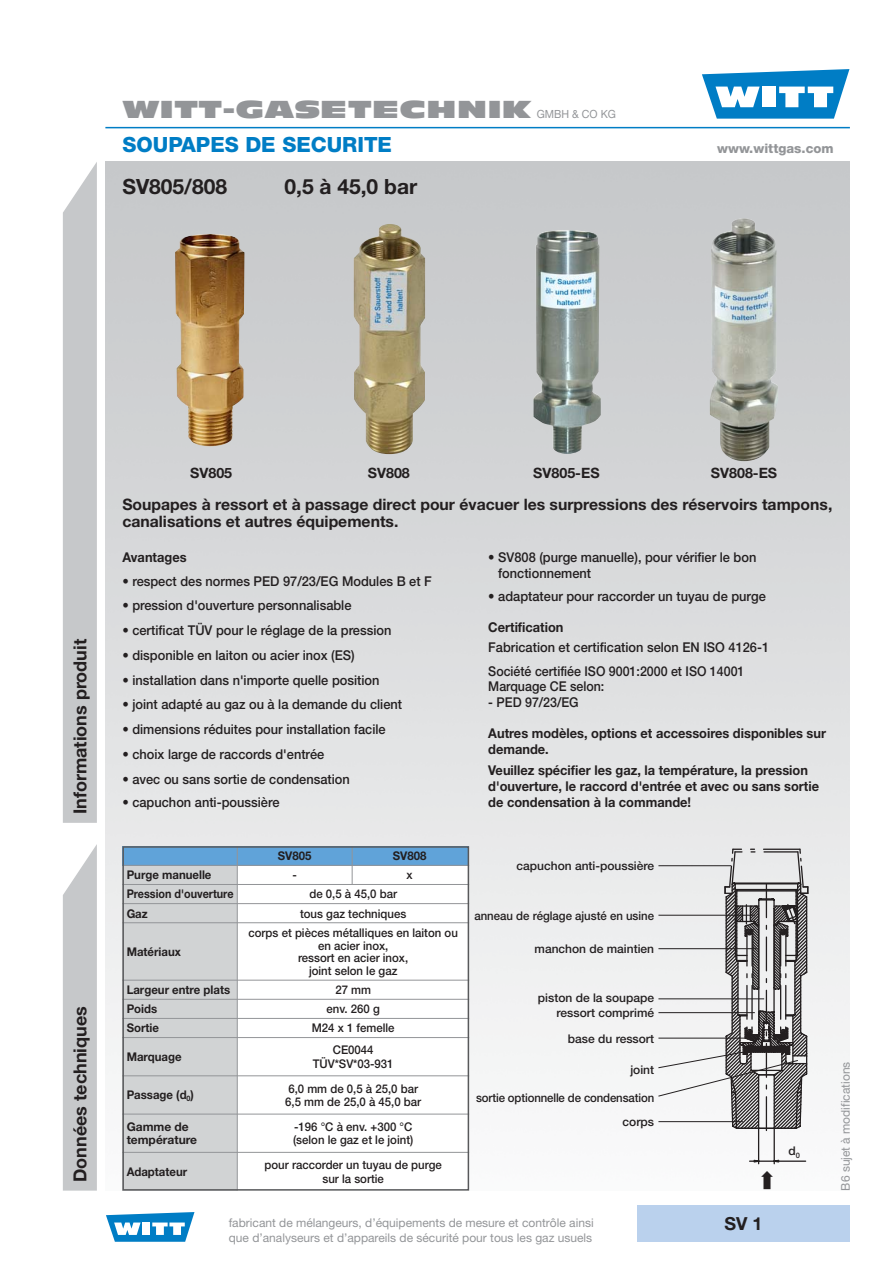
<style>
.page{position:relative;width:893px;height:1263px;background:#fff}
.page>*{position:absolute;margin:0;border:0;box-sizing:border-box;transform-origin:0 0}
.t1{font:24px "Antique Olive Nord";color:#939598;scale:1.2 1}
.t2{font:700 21px "Helvetica Neue";color:#231f20}
.t3{font:800 21px "Helvetica Neue";color:#007dc5}
.t4{font:700 18px "Helvetica Neue";color:#231f20}
.t5{font:700 15.75px/16.5px "Helvetica Neue";color:#231f20}
.t6{font:700 14.25px "Helvetica Neue";color:#231f20}
.t7{font:500 13.5px/15.8px "Helvetica Neue";color:#231f20;scale:.95 1}
.t8{font:700 13.5px/15.8px "Helvetica Neue";color:#231f20;scale:.95 1}
.t9{font:500 13.5px "Helvetica Neue";color:#231f20;scale:.92 1}
.t10{font:800 13.2px "Helvetica Neue";color:#939598}
.t11{font:500 12px/19.2px "Helvetica Neue";color:#231f20;text-align:center;scale:.95 1}
.t12{font:12px/14.4px "Helvetica Neue";color:#939598}
.t13{font:700 12px/19.2px "Helvetica Neue";color:#231f20;scale:.95 1}
.t14{font:500 12px/15.3px "Helvetica Neue";color:#231f20;text-align:right}
.t15{font:700 12px/13.5px "Helvetica Neue";color:#231f20}
.s1{font-family:"Helvetica Neue";font-size:11.25px}
</style>
<div class="page">
<img style="left:105px;top:162px;width:744px;height:1029px">
<div style="left:237px;top:865px;width:232px;height:326px;background:#fff"></div>
<div style="left:63px;top:162px;width:34px;height:661px;background:#c6c8ca"></div>
<svg style="left:63px;top:844px;width:34px;height:347px"></svg>
<div style="left:637px;top:1206px;width:212px;height:36px;background:#bad1ed"></div>
<svg style="left:702px;top:69px;width:147px;height:50px"></svg>
<hr style="left:105px;top:127px;width:744px;height:1px;background:#007dc5">
<svg style="left:106px;top:1212px;width:88px;height:30px"></svg>
<img style="left:175px;top:234px;width:69px;height:213px">
<img style="left:354px;top:224px;width:71px;height:230px">
<img style="left:533px;top:230px;width:67px;height:224px">
<img style="left:709px;top:218px;width:69px;height:243px">
<div style="left:122px;top:846px;width:115px;height:345px;background:#d1d3d4"></div>
<div style="left:122px;top:846px;width:347px;height:19px;background:#60a3d9"></div>
<hr style="left:122px;top:865px;width:347px;height:1px;background:#939598">
<hr style="left:122px;top:884px;width:347px;height:1px;background:#939598">
<hr style="left:122px;top:903px;width:347px;height:1px;background:#939598">
<hr style="left:122px;top:922px;width:347px;height:1px;background:#939598">
<hr style="left:122px;top:980px;width:347px;height:1px;background:#939598">
<hr style="left:122px;top:999px;width:347px;height:1px;background:#939598">
<hr style="left:122px;top:1018px;width:347px;height:1px;background:#939598">
<hr style="left:122px;top:1037px;width:347px;height:1px;background:#939598">
<hr style="left:122px;top:1075px;width:347px;height:1px;background:#939598">
<hr style="left:122px;top:1114px;width:347px;height:1px;background:#939598">
<hr style="left:122px;top:1152px;width:347px;height:1px;background:#939598">
<hr style="left:237px;top:846px;width:1px;height:345px;background:#939598">
<hr style="left:352px;top:846px;width:1px;height:38px;background:#939598">
<hr style="left:758px;top:1128px;width:1px;height:36px;background:#231f20">
<hr style="left:773px;top:1128px;width:1px;height:36px;background:#231f20">
<svg style="left:749px;top:1159px;width:56px;height:4px"></svg>
<svg style="left:657px;top:848px;width:151px;height:284px"></svg>
<div style="left:122px;top:846px;width:347px;height:345px;border:2px solid #58595b"></div>
<svg style="left:761px;top:1171px;width:12px;height:18px"></svg>
<h1 class="t1" style="left:122px;top:100px;width:413px">WITT-GASETECHNIK <span class="s1">GMBH &amp; CO KG</span></h1>
<h2 class="t3" style="left:122px;top:137px;width:271px">SOUPAPES DE SECURITE</h2>
<p class="t10" style="left:717px;top:144px;width:118px">www.wittgas.com</p>
<h2 class="t2" style="left:122px;top:179px;width:106px">SV805/808</h2>
<h2 class="t2" style="left:284px;top:179px;width:134px">0,5 à 45,0 bar</h2>
<h3 class="t4" style="left:74px;top:814px;width:177px;rotate:-90deg">Informations produit</h3>
<h3 class="t4" style="left:74px;top:1182px;width:177px;rotate:-90deg">Données techniques</h3>
<p class="t6" style="left:190px;top:468px;width:43px">SV805</p>
<p class="t6" style="left:368px;top:468px;width:43px">SV808</p>
<p class="t6" style="left:533px;top:468px;width:68px">SV805-ES</p>
<p class="t6" style="left:711px;top:468px;width:68px">SV808-ES</p>
<p class="t5" style="left:122px;top:498px;width:711px">Soupapes à ressort et à passage direct pour évacuer les surpressions des réservoirs tampons, canalisations et autres équipements.</p>
<p class="t8" style="left:122px;top:551px;width:69px">Avantages</p>
<p class="t7" style="left:122px;top:574px;width:327px">• respect des normes PED 97/23/EG Modules B et F</p>
<p class="t7" style="left:122px;top:599px;width:243px">• pression d'ouverture personnalisable</p>
<p class="t7" style="left:122px;top:624px;width:285px">• certificat TÜV pour le réglage de la pression</p>
<p class="t7" style="left:122px;top:649px;width:246px">• disponible en laiton ou acier inox (ES)</p>
<p class="t7" style="left:122px;top:673px;width:272px">• installation dans n'importe quelle position</p>
<p class="t7" style="left:122px;top:698px;width:296px">• joint adapté au gaz ou à la demande du client</p>
<p class="t7" style="left:122px;top:723px;width:279px">• dimensions réduites pour installation facile</p>
<p class="t7" style="left:122px;top:748px;width:214px">• choix large de raccords d'entrée</p>
<p class="t7" style="left:122px;top:772px;width:241px">• avec ou sans sortie de condensation</p>
<p class="t7" style="left:122px;top:796px;width:167px">• capuchon anti-poussière</p>
<p class="t7" style="left:498px;top:551px;width:273px;text-indent:-10px">• SV808 (purge manuelle), pour vérifier le bon fonctionnement</p>
<p class="t7" style="left:488px;top:590px;width:294px">• adaptateur pour raccorder un tuyau de purge</p>
<p class="t8" style="left:488px;top:621px;width:81px">Certification</p>
<p class="t7" style="left:488px;top:637px;width:297px;line-height:23.2px">Fabrication et certification selon EN ISO 4126-1<br>Société certifiée ISO 9001:2000 et ISO 14001</p>
<p class="t9" style="left:488px;top:682px;width:128px">Marquage CE selon:</p>
<p class="t9" style="left:488px;top:698px;width:100px">- PED 97/23/EG</p>
<p class="t8" style="left:488px;top:727px;width:357px">Autres modèles, options et accessoires disponibles sur demande.</p>
<p class="t8" style="left:488px;top:764px;width:350px">Veuillez spécifier les gaz, la température, la pression d'ouverture, le raccord d'entrée et avec ou sans sortie de condensation à la commande!</p>
<p class="t13" style="left:127px;top:867px;width:114px">Purge manuelle<br>Pression d'ouverture<br>Gaz</p>
<p class="t13" style="left:127px;top:943px;width:59px">Matériaux</p>
<p class="t13" style="left:127px;top:981px;width:110px">Largeur entre plats<br>Poids<br>Sortie</p>
<p class="t13" style="left:127px;top:1048px;width:59px">Marquage</p>
<p class="t13" style="left:127px;top:1086px;width:72px">Passage (d<sub>0</sub>)</p>
<p class="t15" style="left:127px;top:1121px;width:72px">Gamme de température</p>
<p class="t13" style="left:127px;top:1163px;width:65px">Adaptateur</p>
<p class="t13" style="left:278px;top:847px;width:37px">SV805</p>
<p class="t13" style="left:393px;top:847px;width:37px">SV808</p>
<p class="t11" style="left:292px;top:867px;width:6px">-</p>
<p class="t11" style="left:406px;top:867px;width:8px">x</p>
<p class="t11" style="left:248px;top:886px;width:222px">de 0,5 à 45,0 bar<br>tous gaz techniques<br>corps et pièces métalliques en laiton ou</p>
<p class="t11" style="left:298px;top:940px;width:117px;line-height:12.8px">en acier inox,<br>ressort en acier inox, joint selon le gaz</p>
<p class="t11" style="left:312px;top:981px;width:89px">27 mm<br>env. 260 g<br>M24 x 1 femelle</p>
<p class="t11" style="left:313px;top:1044px;width:87px;line-height:13.5px">CE0044<br>TÜV*SV*03-931</p>
<p class="t11" style="left:285px;top:1083px;width:145px;line-height:13.5px;text-align:left">6,0 mm de 0,5 à 25,0 bar<br>6,5 mm de 25,0 à 45,0 bar</p>
<p class="t11" style="left:293px;top:1121px;width:128px;line-height:13.5px;text-align:left">-196 °C à env. +300 °C (selon le gaz et le joint)</p>
<p class="t11" style="left:264px;top:1159px;width:188px;line-height:13.5px">pour raccorder un tuyau de purge sur la sortie</p>
<p class="t14" style="left:516px;top:859px;width:139px">capuchon anti-poussière</p>
<p class="t11" style="left:474px;top:907px;width:191px">anneau de réglage ajusté en usine</p>
<p class="t14" style="left:534px;top:942px;width:121px">manchon de maintien</p>
<p class="t14" style="left:538px;top:991px;width:118px">piston de la soupape ressort comprimé</p>
<p class="t14" style="left:568px;top:1032px;width:88px">base du ressort</p>
<p class="t14" style="left:630px;top:1063px;width:25px">joint</p>
<p class="t11" style="left:476px;top:1086px;width:189px;line-height:24.3px;text-align:right">sortie optionnelle de condensation corps</p>
<p class="t12" style="left:229px;top:1217px;width:366px">fabricant de mélangeurs, d’équipements de mesure et contrôle ainsi que d’analyseurs et d’appareils de sécurité pour tous les gaz usuels</p>
<h3 class="t4" style="left:724px;top:1217px;width:40px">SV 1</h3>
<p class="t14" style="left:788px;top:1145px;width:13px">d<sub>0</sub></p>
<p class="t12" style="left:839px;top:1191px;width:130px;rotate:-90deg">B6 sujet à modifications</p>
</div>
